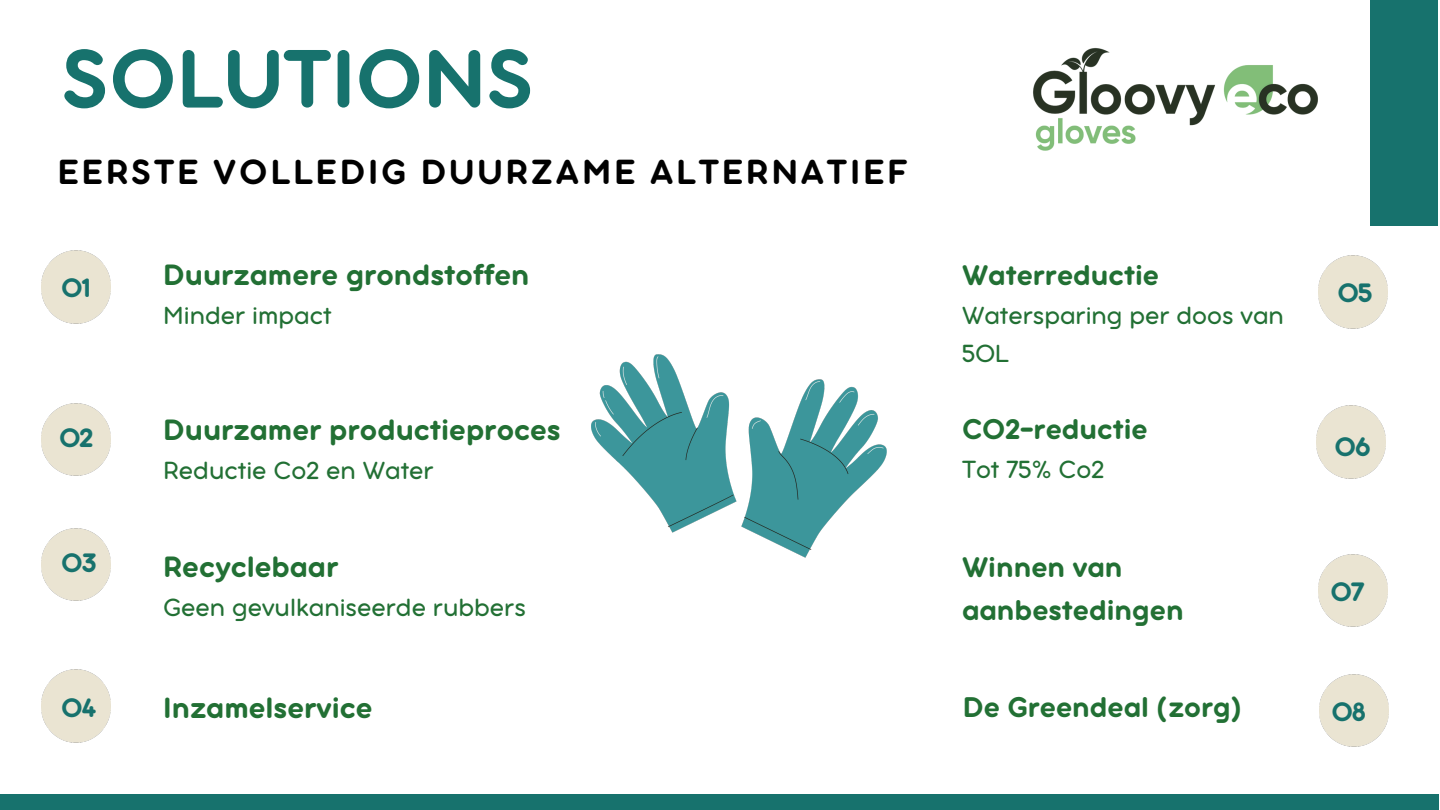
<style>
.page{position:relative;width:1440px;height:810px;background:#fff}
.page>*{position:absolute;margin:0;border:0;box-sizing:border-box;transform-origin:0 0}
.t1{font:90px "Aristotelica Pro Tx Bld";color:#17726d}
.t2{font:38px "Aristotelica Pro Tx Bld";letter-spacing:.075em;color:#000}
.t3{font:32px "Aristotelica Pro Tx Bld";color:#227034}
.t4{font:31px/43.5px "Aristotelica Pro Tx Bld";color:#227034}
.t5{font:29px "Aristotelica Pro Tx Bld";color:#17726d}
.t6{font:27px/37.5px "Aristotelica Pro Tx";color:#227034}
</style>
<div class="page">
<div style="left:1370px;top:0;width:68px;height:151px;background:#17726d"></div>
<div style="left:0;top:795px;width:1438px;height:15px;background:#17726d"></div>
<img style="left:1033px;top:48px;width:285px;height:103px">
<div style="left:1370px;top:75px;width:68px;height:151px;background:#17726d"></div>
<img style="left:591px;top:354px;width:296px;height:204px">
<img style="left:42px;top:250px;width:69px;height:73px">
<img style="left:41px;top:403px;width:69px;height:73px">
<img style="left:42px;top:528px;width:69px;height:73px">
<img style="left:1318px;top:255px;width:69px;height:73px">
<img style="left:1317px;top:406px;width:69px;height:72px">
<img style="left:42px;top:670px;width:69px;height:73px">
<img style="left:1318px;top:554px;width:69px;height:73px">
<img style="left:1319px;top:674px;width:69px;height:73px">
<h1 class="t1" style="left:61px;top:50px;width:474px">SOLUTIONS</h1>
<h2 class="t2" style="left:58px;top:160px;width:851px">EERSTE VOLLEDIG DUURZAME ALTERNATIEF</h2>
<p class="t5" style="left:61px;top:279px;width:31px">01</p>
<h4 class="t5" style="left:59px;top:428px;width:36px">02</h4>
<p class="t5" style="left:61px;top:553px;width:37px">03</p>
<p class="t3" style="left:163px;top:265px;width:368px">Duurzamere grondstoffen</p>
<p class="t6" style="left:163px;top:299px;width:170px">Minder impact</p>
<p class="t3" style="left:163px;top:419px;width:399px">Duurzamer productieproces</p>
<p class="t6" style="left:163px;top:454px;width:272px">Reductie Co2 en Water</p>
<p class="t3" style="left:163px;top:557px;width:177px">Recyclebaar</p>
<p class="t6" style="left:163px;top:591px;width:364px">Geen gevulkaniseerde rubbers</p>
<h4 class="t5" style="left:61px;top:698px;width:37px">04</h4>
<p class="t3" style="left:163px;top:697px;width:211px">Inzamelservice</p>
<p class="t4" style="left:962px;top:256px;width:199px">Waterreductie</p>
<p class="t6" style="left:962px;top:299px;width:323px">Watersparing per doos van<br>50L</p>
<h4 class="t4" style="left:962px;top:410px;width:187px">CO2-reductie</h4>
<h4 class="t6" style="left:962px;top:453px;width:144px">Tot 75% Co2</h4>
<p class="t4" style="left:962px;top:547px;width:223px">Winnen van aanbestedingen</p>
<p class="t5" style="left:1338px;top:284px;width:37px">05</p>
<p class="t5" style="left:1335px;top:437px;width:38px">06</p>
<p class="t5" style="left:1331px;top:582px;width:35px">07</p>
<p class="t4" style="left:963px;top:688px;width:281px">De Greendeal (zorg)</p>
<p class="t5" style="left:1331px;top:702px;width:36px">08</p>
</div>
